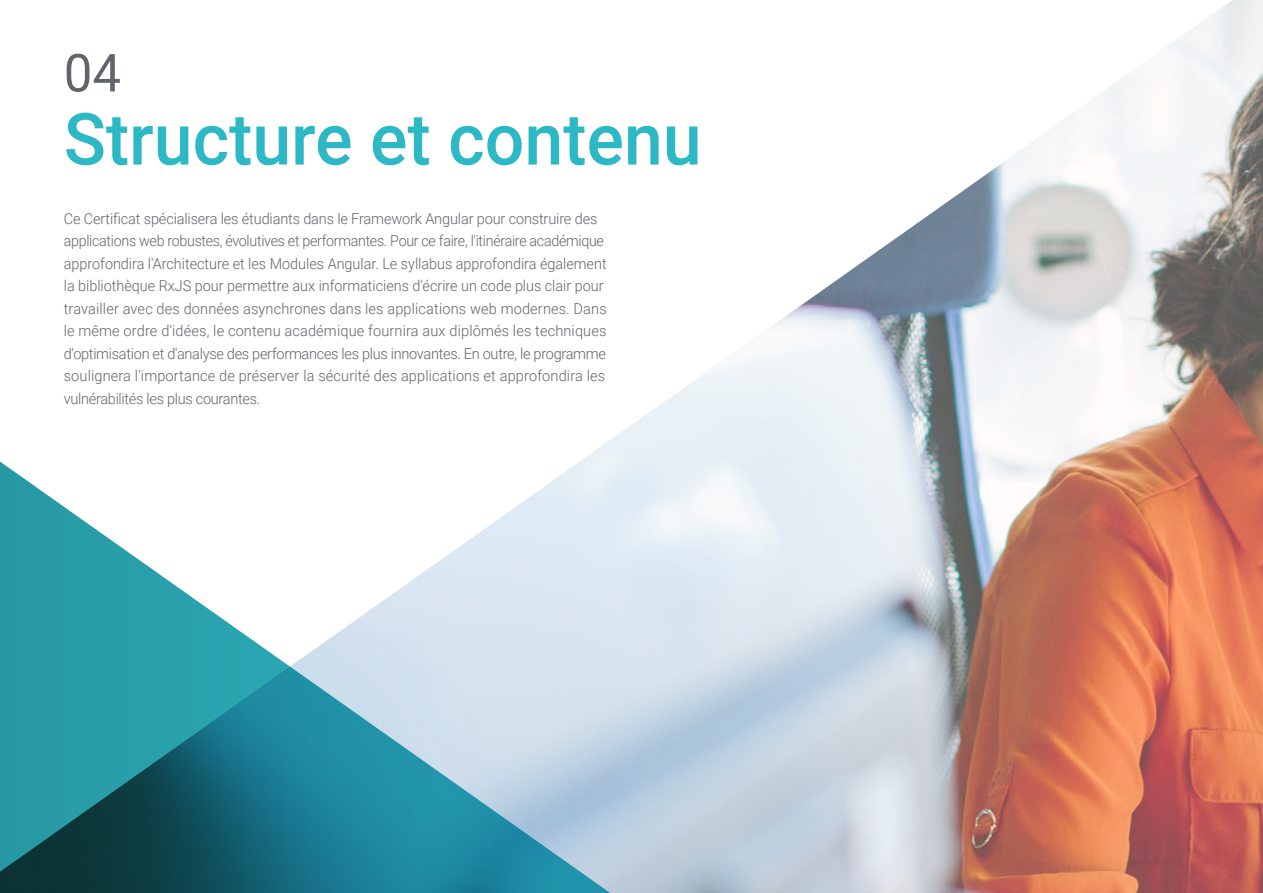
<style>
.page{position:relative;width:1263px;height:893px;background:#fff}
.page>*{position:absolute;margin:0;border:0;box-sizing:border-box;transform-origin:0 0}
.t1{font:500 72px "Roboto";color:#2db8c5}
.t2{font:52.5px "Roboto";color:#61646a}
.t3{font:300 15px/22.5px "Roboto";color:#61646a}
</style>
<div class="page">
<img style="left:602px;top:0;width:661px;height:893px">
<svg style="left:0;top:446px;width:640px;height:447px"></svg>
<h2 class="t2" style="left:64px;top:36px;width:59px">04</h2>
<h1 class="t1" style="left:64px;top:89px;width:639px">Structure et contenu</h1>
<p class="t3" style="left:64px;top:207px;width:544px">Ce Certificat spécialisera les étudiants dans le Framework Angular pour construire des applications web robustes, évolutives et performantes. Pour ce faire, l'itinéraire académique approfondira l'Architecture et les Modules Angular. Le syllabus approfondira également la bibliothèque RxJS pour permettre aux informaticiens d'écrire un code plus clair pour travailler avec des données asynchrones dans les applications web modernes. Dans le même ordre d'idées, le contenu académique fournira aux diplômés les techniques d'optimisation et d'analyse des performances les plus innovantes. En outre, le programme soulignera l'importance de préserver la sécurité des applications et approfondira les vulnérabilités les plus courantes.</p>
</div>
